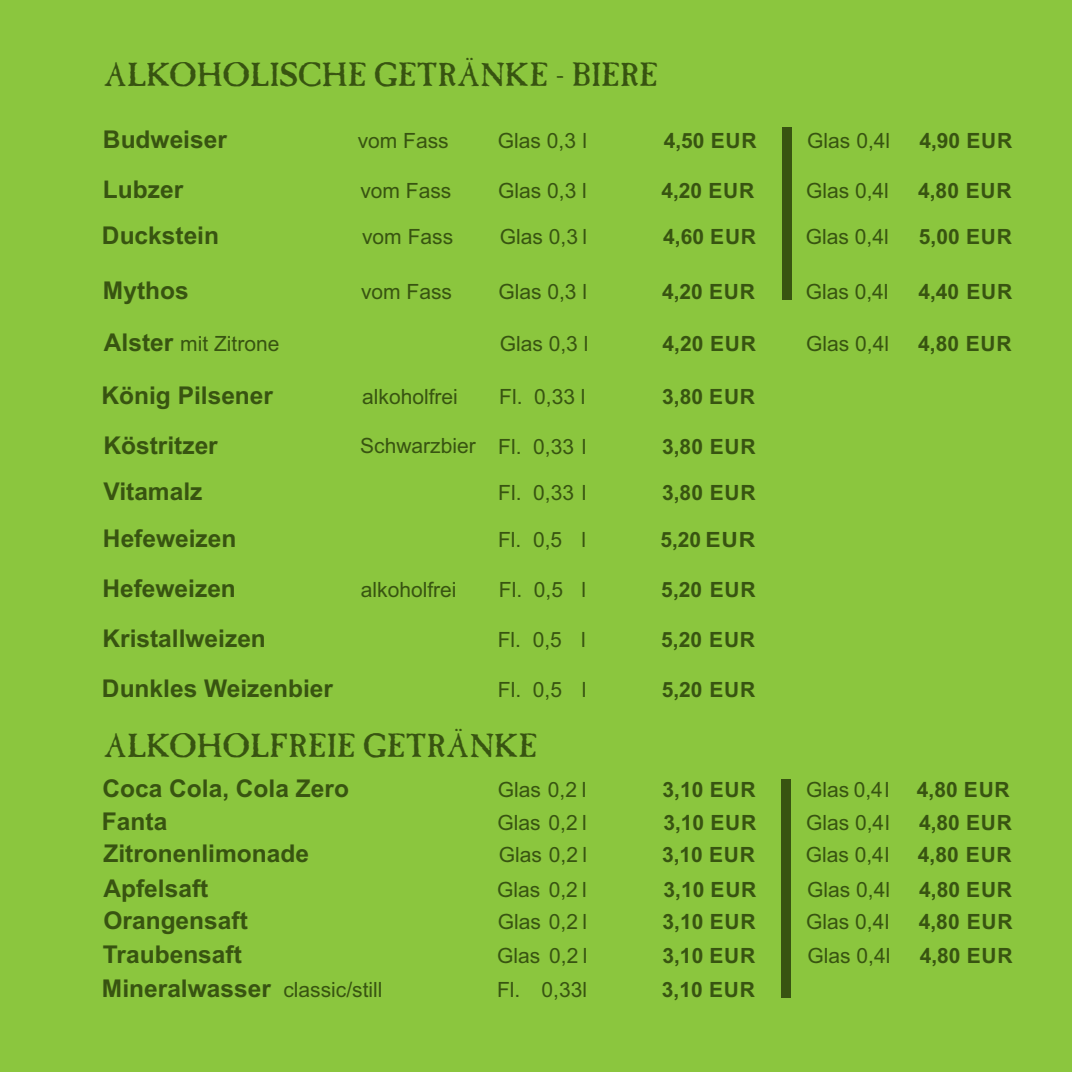
<style>
.page{position:relative;width:1072px;height:1072px;background:#fff}
.page>*{position:absolute;margin:0;border:0;box-sizing:border-box;transform-origin:0 0}
.t1{font:33.77px "Casablanca Antique";color:#385411}
.t2{font:700 24.5px "Arial";color:#385411}
.t3{font:21px "Arial";color:#385411}
.t4{font:700 21px "Arial";letter-spacing:.035em;color:#385411}
.s1{font-weight:700;font-size:24.5px}
.s2{font-weight:400;font-size:21px}
</style>
<div class="page">
<div style="left:0;top:0;width:1071px;height:1071px;background:#8bc63e"></div>
<div style="left:782px;top:127px;width:10px;height:173px;background:#385411"></div>
<div style="left:781px;top:779px;width:10px;height:218px;background:#385411"></div>
<h1 class="t1" style="left:103px;top:63px;width:556px">ALKOHOLISCHE GETRÄNKE - BIERE</h1>
<p class="t2" style="left:103px;top:130px;width:125px">Budweiser</p>
<p class="t3" style="left:358px;top:132px;width:93px">vom Fass</p>
<p class="t3" style="left:498px;top:132px;width:91px">Glas 0,3 l</p>
<p class="t4" style="left:663px;top:132px;width:94px">4,50 EUR</p>
<p class="t3" style="left:807px;top:132px;width:84px">Glas 0,4l</p>
<p class="t4" style="left:919px;top:132px;width:94px">4,90 EUR</p>
<p class="t2" style="left:103px;top:180px;width:82px">Lubzer</p>
<p class="t3" style="left:360px;top:183px;width:93px">vom Fass</p>
<p class="t3" style="left:498px;top:183px;width:90px">Glas 0,3 l</p>
<p class="t4" style="left:661px;top:183px;width:94px">4,20 EUR</p>
<p class="t3" style="left:806px;top:183px;width:84px">Glas 0,4l</p>
<p class="t4" style="left:918px;top:183px;width:95px">4,80 EUR</p>
<p class="t2" style="left:102px;top:226px;width:119px">Duckstein</p>
<p class="t3" style="left:362px;top:229px;width:93px">vom Fass</p>
<p class="t3" style="left:500px;top:229px;width:89px">Glas 0,3 l</p>
<p class="t4" style="left:663px;top:229px;width:94px">4,60 EUR</p>
<p class="t3" style="left:805px;top:229px;width:84px">Glas 0,4l</p>
<p class="t4" style="left:918px;top:229px;width:94px">5,00 EUR</p>
<p class="t2" style="left:103px;top:281px;width:87px">Mythos</p>
<p class="t3" style="left:361px;top:283px;width:93px">vom Fass</p>
<p class="t3" style="left:498px;top:283px;width:90px">Glas 0,3 l</p>
<p class="t4" style="left:662px;top:283px;width:95px">4,20 EUR</p>
<p class="t3" style="left:805px;top:283px;width:84px">Glas 0,4l</p>
<p class="t4" style="left:918px;top:283px;width:95px">4,40 EUR</p>
<p class="t3" style="left:104px;top:335px;width:177px"><span class="s1">Alster</span> mit Zitrone</p>
<p class="t3" style="left:499px;top:335px;width:90px">Glas 0,3 l</p>
<p class="t4" style="left:662px;top:335px;width:95px">4,20 EUR</p>
<p class="t3" style="left:806px;top:335px;width:84px">Glas 0,4l</p>
<p class="t4" style="left:918px;top:335px;width:95px">4,80 EUR</p>
<p class="t2" style="left:101px;top:386px;width:173px">König Pilsener</p>
<p class="t3" style="left:362px;top:389px;width:97px">alkoholfrei</p>
<p class="t3" style="left:499px;top:389px;width:88px">Fl. 0,33 l</p>
<p class="t4" style="left:662px;top:389px;width:94px">3,80 EUR</p>
<p class="t2" style="left:103px;top:435px;width:116px">Köstritzer</p>
<p class="t3" style="left:498px;top:438px;width:90px">Fl. 0,33 l</p>
<p class="t4" style="left:662px;top:438px;width:95px">3,80 EUR</p>
<p class="t3" style="left:360px;top:437px;width:117px">Schwarzbier</p>
<p class="t2" style="left:103px;top:482px;width:100px">Vitamalz</p>
<p class="t3" style="left:498px;top:485px;width:90px">Fl. 0,33 l</p>
<p class="t4" style="left:662px;top:485px;width:95px">3,80 EUR</p>
<p class="t2" style="left:103px;top:529px;width:135px">Hefeweizen</p>
<p class="t3" style="left:498px;top:532px;width:90px">Fl. 0,5 l</p>
<p class="t4" style="left:660px;top:532px;width:96px">5,20 EUR</p>
<p class="t2" style="left:102px;top:579px;width:135px">Hefeweizen</p>
<p class="t3" style="left:361px;top:581px;width:97px">alkoholfrei</p>
<p class="t3" style="left:499px;top:581px;width:89px">Fl. 0,5 l</p>
<p class="t4" style="left:661px;top:581px;width:96px">5,20 EUR</p>
<p class="t2" style="left:102px;top:629px;width:165px">Kristallweizen</p>
<p class="t3" style="left:498px;top:632px;width:90px">Fl. 0,5 l</p>
<p class="t4" style="left:661px;top:632px;width:95px">5,20 EUR</p>
<p class="t2" style="left:102px;top:678px;width:233px">Dunkles Weizenbier</p>
<p class="t3" style="left:498px;top:681px;width:90px">Fl. 0,5 l</p>
<p class="t4" style="left:661px;top:681px;width:95px">5,20 EUR</p>
<h1 class="t1" style="left:103px;top:733px;width:435px">ALKOHOLFREIE GETRÄNKE</h1>
<p class="t2" style="left:102px;top:779px;width:248px">Coca Cola, Cola Zero</p>
<p class="t3" style="left:498px;top:782px;width:90px">Glas 0,2 l</p>
<p class="t4" style="left:662px;top:782px;width:94px">3,10 EUR</p>
<p class="t3" style="left:806px;top:782px;width:85px">Glas 0,4l</p>
<p class="t4" style="left:916px;top:782px;width:94px">4,80 EUR</p>
<p class="t2" style="left:102px;top:812px;width:67px">Fanta</p>
<p class="t3" style="left:497px;top:815px;width:91px">Glas 0,2 l</p>
<p class="t4" style="left:663px;top:815px;width:94px">3,10 EUR</p>
<p class="t3" style="left:806px;top:815px;width:85px">Glas 0,4l</p>
<p class="t4" style="left:919px;top:815px;width:94px">4,80 EUR</p>
<p class="t2" style="left:103px;top:844px;width:207px">Zitronenlimonade</p>
<p class="t3" style="left:499px;top:847px;width:90px">Glas 0,2 l</p>
<p class="t4" style="left:662px;top:847px;width:94px">3,10 EUR</p>
<p class="t3" style="left:805px;top:847px;width:85px">Glas 0,4l</p>
<p class="t4" style="left:917px;top:847px;width:95px">4,80 EUR</p>
<p class="t2" style="left:103px;top:878px;width:106px">Apfelsaft</p>
<p class="t3" style="left:497px;top:881px;width:91px">Glas 0,2 l</p>
<p class="t4" style="left:663px;top:881px;width:94px">3,10 EUR</p>
<p class="t3" style="left:807px;top:881px;width:84px">Glas 0,4l</p>
<p class="t4" style="left:919px;top:881px;width:94px">4,80 EUR</p>
<p class="t2" style="left:103px;top:911px;width:146px">Orangensaft</p>
<p class="t3" style="left:498px;top:914px;width:91px">Glas 0,2 l</p>
<p class="t4" style="left:662px;top:914px;width:94px">3,10 EUR</p>
<p class="t3" style="left:806px;top:914px;width:85px">Glas 0,4l</p>
<p class="t4" style="left:918px;top:914px;width:95px">4,80 EUR</p>
<p class="t2" style="left:103px;top:945px;width:140px">Traubensaft</p>
<p class="t3" style="left:497px;top:947px;width:92px">Glas 0,2 l</p>
<p class="t4" style="left:662px;top:947px;width:94px">3,10 EUR</p>
<p class="t3" style="left:807px;top:947px;width:84px">Glas 0,4l</p>
<p class="t4" style="left:919px;top:947px;width:94px">4,80 EUR</p>
<p class="t2" style="left:102px;top:979px;width:282px">Mineralwasser <span class="s2">classic/still</span></p>
<p class="t3" style="left:497px;top:981px;width:92px">Fl. 0,33l</p>
<p class="t4" style="left:662px;top:981px;width:94px">3,10 EUR</p>
</div>
